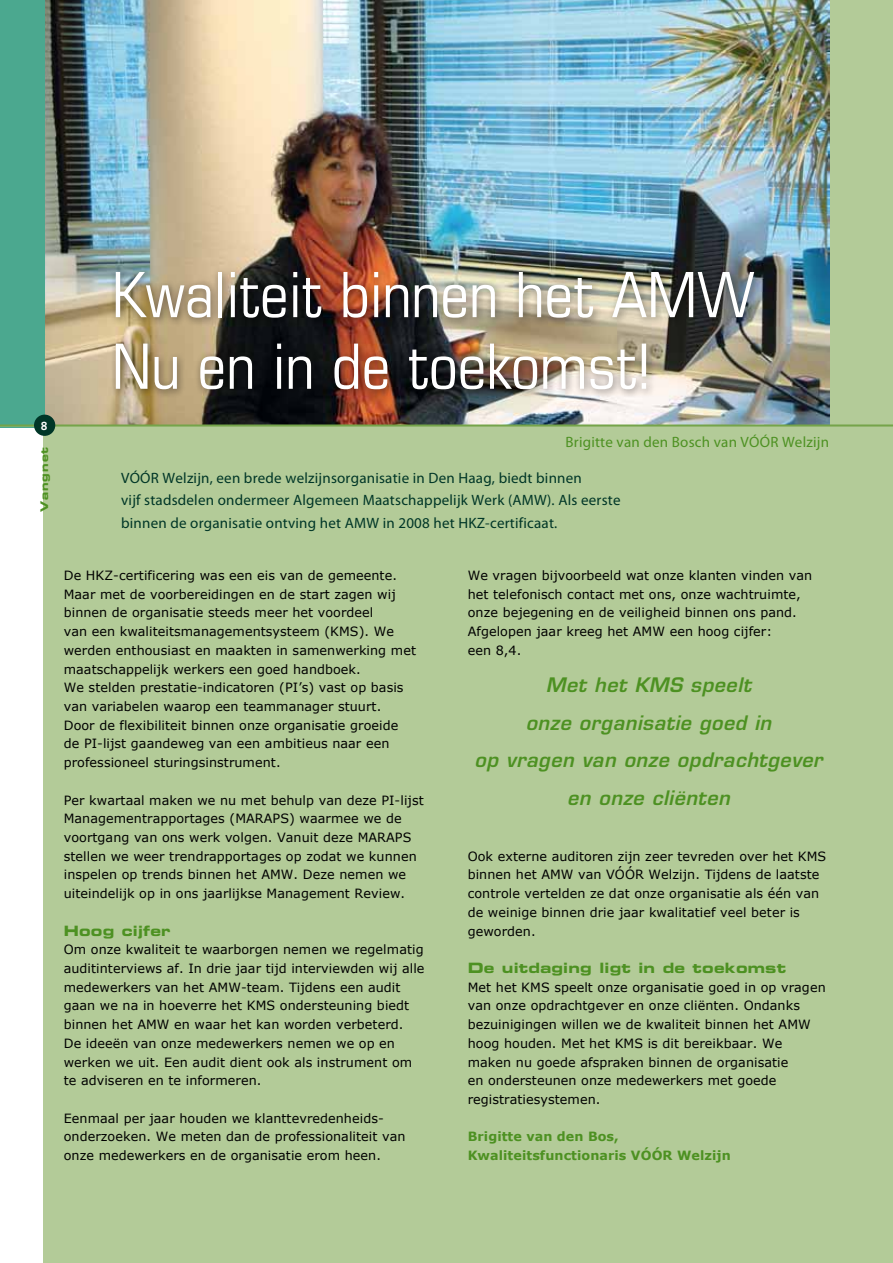
<style>
.page{position:relative;width:893px;height:1263px;background:#fff}
.page>*{position:absolute;margin:0;border:0;box-sizing:border-box;transform-origin:0 0}
.t1{font:condensed 62.4px/71.6px "Eurostile LT Std";color:#fff}
.t2{font:italic 600 19.5px/37.3px "Eurostile LT Std";letter-spacing:.03em;color:#4d9122;text-align:center}
.t3{font:15px/22.5px "Myriad Pro";letter-spacing:.015em;color:#003627}
.t4{font:15px "Myriad Pro";letter-spacing:.015em;color:#4d9122}
.t5{font:14.25px "Eurostile LT Std Bold Ex 2";letter-spacing:.015em;color:#4d9122}
.t6{font:12.75px/18.8px "Verdana";letter-spacing:.005em;color:#000}
.t7{font:700 12.75px/18.5px "Verdana";letter-spacing:.005em;color:#4d9122}
.t8{font:700 12px "Syntax LT Std";color:#fff}
.t9{font:10.5px "Eurostile LT Std Bold Ex 2";letter-spacing:.1em;color:#4d9122}
</style>
<div class="page">
<div style="left:44px;top:0;width:849px;height:1263px;background:#b3cb98"></div>
<img style="left:44px;top:0;width:785px;height:424px">
<div style="left:0;top:0;width:44px;height:427px;background:#4ba88f"></div>
<hr style="left:0;top:425px;width:893px;height:2px;background:#87af5f">
<div style="left:110px;top:266px;width:654px;height:133px;background:#000;opacity:.5"></div>
<hr style="left:0;top:424px;width:893px;height:2px;background:#75a44a">
<div style="left:34px;top:415px;width:21px;height:21px;background:#003627;border-radius:50%"></div>
<p class="t8" style="left:41px;top:419px;width:8px">8</p>
<p class="t9" style="left:37px;top:512px;width:67px;rotate:-90deg">Vangnet</p>
<h1 class="t1" style="left:112px;top:258px;width:644px">Kwaliteit binnen het AMW<br>Nu en in de toekomst!</h1>
<p class="t4" style="left:566px;top:433px;width:265px">Brigitte van den Bosch van VÓÓR Welzijn</p>
<p class="t3" style="left:121px;top:467px;width:501px">VÓÓR Welzijn, een brede welzijnsorganisatie in Den Haag, biedt binnen<br>vijf stadsdelen ondermeer Algemeen Maatschappelijk Werk (AMW). Als eerste binnen de organisatie ontving het AMW in 2008 het HKZ-certificaat.</p>
<p class="t6" style="left:468px;top:566px;width:346px">We vragen bijvoorbeeld wat onze klanten vinden van het telefonisch contact met ons, onze wachtruimte, onze bejegening en de veiligheid binnen ons pand.<br>Afgelopen jaar kreeg het AMW een hoog cijfer:<br>een 8,4.</p>
<h2 class="t2" style="left:475px;top:667px;width:349px">Met het KMS speelt<br>onze organisatie goed in<br>op vragen van onze opdrachtgever en onze cliënten</h2>
<p class="t6" style="left:64px;top:566px;width:354px">De HKZ-certificering was een eis van de gemeente.<br>Maar met de voorbereidingen en de start zagen wij binnen de organisatie steeds meer het voordeel<br>van een kwaliteitsmanagementsysteem (KMS). We werden enthousiast en maakten in samenwerking met maatschappelijk werkers een goed handboek.<br>We stelden prestatie-indicatoren (PI’s) vast op basis van variabelen waarop een teammanager stuurt.<br>Door de flexibiliteit binnen onze organisatie groeide de PI-lijst gaandeweg van een ambitieus naar een professioneel sturingsinstrument.</p>
<p class="t6" style="left:64px;top:791px;width:361px">Per kwartaal maken we nu met behulp van deze PI-lijst Managementrapportages (MARAPS) waarmee we de voortgang van ons werk volgen. Vanuit deze MARAPS stellen we weer trendrapportages op zodat we kunnen inspelen op trends binnen het AMW. Deze nemen we uiteindelijk op in ons jaarlijkse Management Review.</p>
<p class="t5" style="left:64px;top:920px;width:109px">Hoog cijfer</p>
<p class="t6" style="left:64px;top:940px;width:362px">Om onze kwaliteit te waarborgen nemen we regelmatig auditinterviews af. In drie jaar tijd interviewden wij alle medewerkers van het AMW-team. Tijdens een audit gaan we na in hoeverre het KMS ondersteuning biedt binnen het AMW en waar het kan worden verbeterd.<br>De ideeën van onze medewerkers nemen we op en werken we uit. Een audit dient ook als instrument om te adviseren en te informeren.</p>
<p class="t6" style="left:64px;top:1109px;width:343px">Eenmaal per jaar houden we klanttevredenheids&shy;onderzoeken. We meten dan de professionaliteit van onze medewerkers en de organisatie erom heen.</p>
<p class="t6" style="left:468px;top:847px;width:360px">Ook externe auditoren zijn zeer tevreden over het KMS binnen het AMW van VÓÓR Welzijn. Tijdens de laatste controle vertelden ze dat onze organisatie als één van de weinige binnen drie jaar kwalitatief veel beter is geworden.</p>
<p class="t5" style="left:468px;top:958px;width:320px">De uitdaging ligt in de toekomst</p>
<p class="t6" style="left:468px;top:978px;width:359px">Met het KMS speelt onze organisatie goed in op vragen van onze opdrachtgever en onze cliënten. Ondanks bezuinigingen willen we de kwaliteit binnen het AMW hoog houden. Met het KMS is dit bereikbaar. We maken nu goede afspraken binnen de organisatie<br>en ondersteunen onze medewerkers met goede registratiesystemen.</p>
<p class="t7" style="left:468px;top:1127px;width:265px">Brigitte van den Bos,<br>Kwaliteitsfunctionaris VÓÓR Welzijn</p>
</div>
